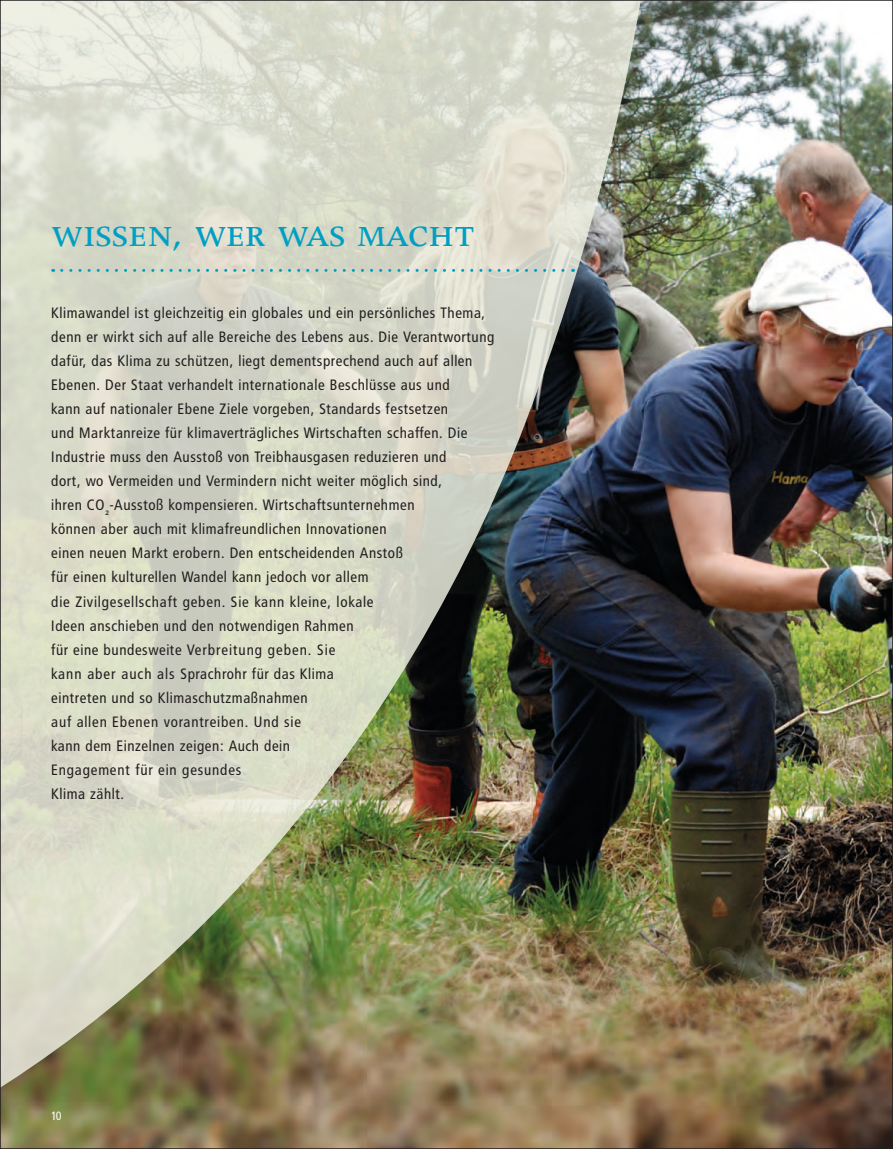
<style>
.page{position:relative;width:893px;height:1149px;background:#fff}
.page>*{position:absolute;margin:0;border:0;box-sizing:border-box;transform-origin:0 0}
.Headline_Kapiteltren{font:42px "Apollo MT Pro";letter-spacing:.015em;color:#009fc3}
.Fließtext_Kapiteltre{font:15px/24px "Transit Print OT";color:#231f20}
.t1{font:12px "Transit Print OT";color:#fff}
</style>
<div class="page">
<img style="left:646px;top:2px;width:245px;height:1144px">
<img style="left:2px;top:2px;width:644px;height:1144px">
<svg style="left:62px;top:269px;width:512px;height:3px;background:#a1c9c7"></svg>
<p class="Headline_Kapiteltren" style="left:52px;top:209px;width:424px">wissen, wer was macht</p>
<p class="Fließtext_Kapiteltre" style="left:51px;top:301px;width:445px">Klimawandel ist gleichzeitig ein globales und ein persönliches Thema, denn er wirkt sich auf alle Bereiche des Lebens aus. Die Verantwortung dafür, das Klima zu schützen, liegt dementsprechend auch auf allen Ebenen. Der Staat verhandelt internationale Beschlüsse aus und<br>kann auf nationaler Ebene Ziele vorgeben, Standards festsetzen<br>und Marktanreize für klimaverträgliches Wirtschaften schaffen. Die Industrie muss den Ausstoß von Treibhausgasen reduzieren und<br>dort, wo Vermeiden und Vermindern nicht weiter möglich sind,<br>ihren CO<sub>2</sub>-Ausstoß kompensieren. Wirtschaftsunternehmen<br>können aber auch mit klimafreundlichen Innovationen<br>einen neuen Markt erobern. Den entscheidenden Anstoß<br>für einen kulturellen Wandel kann jedoch vor allem<br>die Zivilgesellschaft geben. Sie kann kleine, lokale<br>Ideen anschieben und den notwendigen Rahmen<br>für eine bundesweite Verbreitung geben. Sie<br>kann aber auch als Sprachrohr für das Klima<br>eintreten und so Klimaschutzmaßnahmen<br>auf allen Ebenen vorantreiben. Und sie<br>kann dem Einzelnen zeigen: Auch dein<br>Engagement für ein gesundes<br>Klima zählt.</p>
<p class="t1" style="left:51px;top:1108px;width:13px">10</p>
</div>
